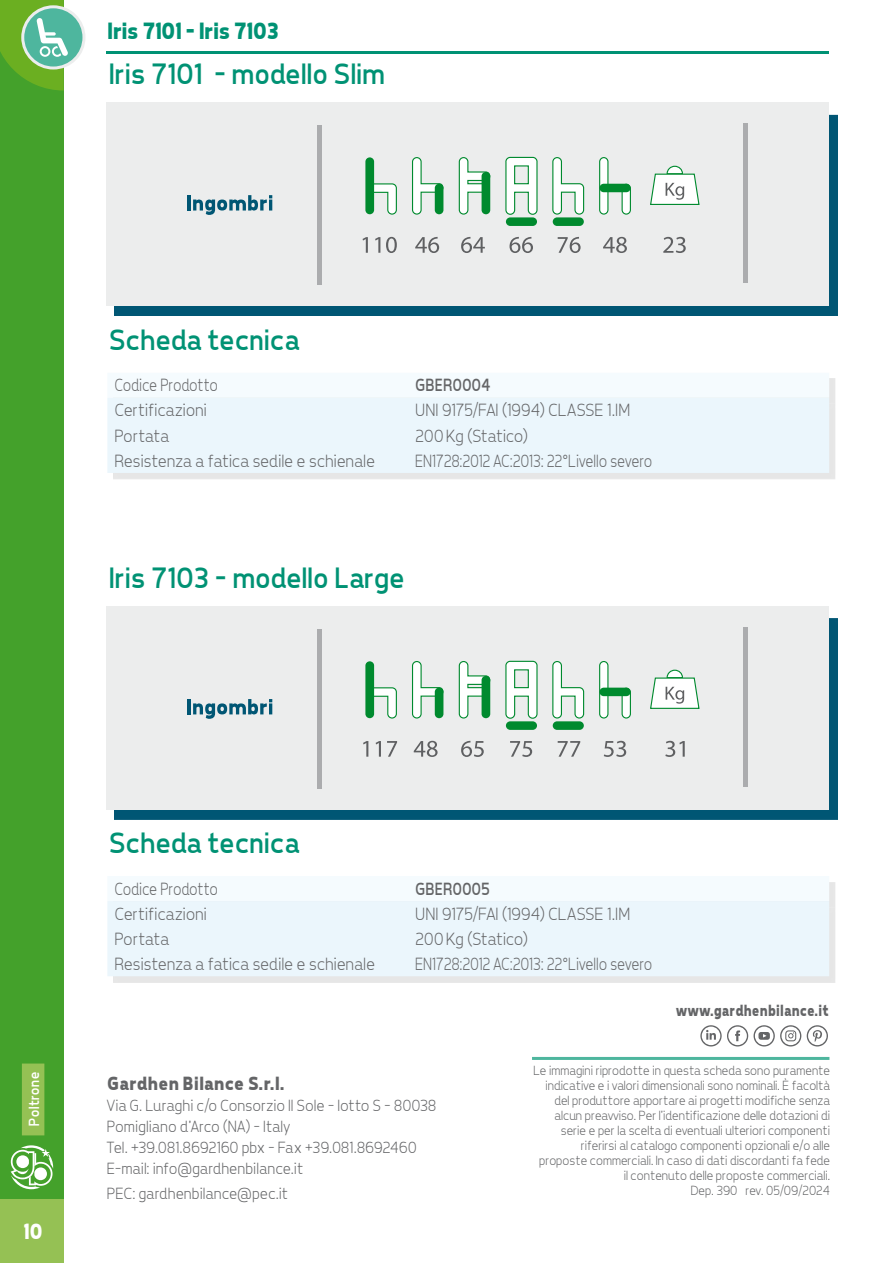
<style>
.page{position:relative;width:893px;height:1263px;background:#fff}
.page>*{position:absolute;margin:0;border:0;box-sizing:border-box;transform-origin:0 0}
.t1{font:30px "Tepeno Sans";color:#009274}
.t2{font:700 24px "Tepeno Sans";letter-spacing:-.02em;color:#009274}
.t3{font:700 22.5px "Tepeno Sans";color:#fff}
.t4{font:700 19.5px "Tepeno Sans";letter-spacing:.01em;color:#646567}
.t5{font:300 18px "Tepeno Sans";color:#646567}
.t6{font:300 18px "Tepeno Sans";color:#646567;scale:.9 1}
.t7{font:18px "Tepeno Sans";letter-spacing:.005em;color:#646567;scale:.9 1}
.t8{font:300 16.5px/21px "Tepeno Sans";letter-spacing:.005em;color:#646567}
.t9{font:700 16.5px "Tepeno Sans";letter-spacing:.015em;color:#646567;scale:.9 1}
.t10{font:15px "Tepeno Sans";letter-spacing:.015em;color:#fff}
.t11{font:300 13.5px/15px "Tepeno Sans";color:#646567;text-align:right}
</style>
<div class="page">
<hr style="left:106px;top:51px;width:723px;height:2px;background:#009274">
<div style="left:0;top:0;width:64px;height:1263px;background:#44a12b"></div>
<div style="left:0;top:1199px;width:64px;height:64px;background:#95c154"></div>
<svg style="left:11px;top:1145px;width:42px;height:44px"></svg>
<hr style="left:532px;top:1057px;width:297px;height:3px;background:#4eb69e">
<svg style="left:700px;top:1025px;width:101px;height:21px"></svg>
<svg style="left:807px;top:1025px;width:21px;height:21px"></svg>
<div style="left:113px;top:378px;width:723px;height:101px;background:#e6e6e6"></div>
<div style="left:108px;top:378px;width:721px;height:20px;background:#f5fbfe"></div>
<div style="left:107px;top:398px;width:722px;height:75px;background:#ebf6fc"></div>
<div style="left:113px;top:882px;width:723px;height:100px;background:#e6e6e6"></div>
<div style="left:113px;top:882px;width:716px;height:19px;background:#f5fbfe"></div>
<div style="left:107px;top:901px;width:722px;height:75px;background:#ebf6fc"></div>
<div style="left:115px;top:115px;width:723px;height:201px;background:#005674"></div>
<div style="left:106px;top:102px;width:723px;height:204px;background:#eceded"></div>
<svg style="left:368px;top:183px;width:29px;height:32px"></svg>
<div style="left:365px;top:157px;width:9px;height:57px;background:#008a2e;border-radius:4px"></div>
<div style="left:600px;top:158px;width:8px;height:56px;background:#fff;border-radius:4px"></div>
<div style="left:599px;top:157px;width:9px;height:58px;border:1px solid #008a2e;border-radius:4px"></div>
<div style="left:622px;top:184px;width:8px;height:30px;background:#fff;border-radius:4px"></div>
<div style="left:622px;top:184px;width:9px;height:31px;border:1px solid #008a2e;border-radius:4px"></div>
<div style="left:599px;top:184px;width:32px;height:8px;background:#008a2e;border-radius:4px"></div>
<svg style="left:412px;top:157px;width:32px;height:58px"></svg>
<div style="left:435px;top:184px;width:8px;height:30px;background:#008a2e;border-radius:4px"></div>
<svg style="left:458px;top:157px;width:33px;height:58px"></svg>
<div style="left:482px;top:172px;width:8px;height:42px;background:#008a2e;border-radius:4px"></div>
<svg style="left:552px;top:157px;width:33px;height:58px"></svg>
<div style="left:553px;top:217px;width:31px;height:9px;background:#008a2e;border-radius:4px"></div>
<div style="left:506px;top:217px;width:31px;height:9px;background:#008a2e;border-radius:4px"></div>
<svg style="left:505px;top:156px;width:33px;height:59px"></svg>
<svg style="left:363px;top:237px;width:5px;height:16px"></svg>
<svg style="left:375px;top:237px;width:5px;height:16px"></svg>
<svg style="left:386px;top:237px;width:11px;height:16px"></svg>
<svg style="left:415px;top:237px;width:24px;height:16px"></svg>
<svg style="left:461px;top:237px;width:24px;height:16px"></svg>
<svg style="left:509px;top:237px;width:24px;height:16px"></svg>
<svg style="left:558px;top:237px;width:23px;height:16px"></svg>
<svg style="left:603px;top:237px;width:24px;height:16px"></svg>
<svg style="left:663px;top:237px;width:23px;height:16px"></svg>
<svg style="left:650px;top:165px;width:50px;height:40px"></svg>
<hr style="left:317px;top:125px;width:4px;height:160px;background:#abacae">
<hr style="left:744px;top:123px;width:4px;height:160px;background:#abacae">
<hr style="left:188px;top:195px;width:3px;height:16px;background:#005674">
<svg style="left:193px;top:195px;width:79px;height:20px"></svg>
<div style="left:115px;top:619px;width:723px;height:201px;background:#005674"></div>
<div style="left:106px;top:606px;width:723px;height:204px;background:#eceded"></div>
<svg style="left:369px;top:687px;width:28px;height:32px"></svg>
<div style="left:365px;top:661px;width:9px;height:57px;background:#008a2e;border-radius:4px"></div>
<div style="left:600px;top:661px;width:8px;height:57px;background:#fff;border-radius:4px"></div>
<div style="left:599px;top:661px;width:9px;height:57px;border:1px solid #008a2e;border-radius:4px"></div>
<div style="left:622px;top:688px;width:8px;height:30px;background:#fff;border-radius:4px"></div>
<div style="left:622px;top:688px;width:9px;height:30px;border:1px solid #008a2e;border-radius:4px"></div>
<div style="left:599px;top:688px;width:32px;height:8px;background:#008a2e;border-radius:4px"></div>
<svg style="left:412px;top:661px;width:32px;height:58px"></svg>
<div style="left:435px;top:688px;width:8px;height:30px;background:#008a2e;border-radius:4px"></div>
<svg style="left:458px;top:661px;width:33px;height:58px"></svg>
<div style="left:482px;top:676px;width:8px;height:42px;background:#008a2e;border-radius:4px"></div>
<svg style="left:552px;top:661px;width:33px;height:58px"></svg>
<div style="left:553px;top:721px;width:31px;height:9px;background:#008a2e;border-radius:4px"></div>
<div style="left:506px;top:721px;width:31px;height:9px;background:#008a2e;border-radius:4px"></div>
<svg style="left:505px;top:660px;width:33px;height:59px"></svg>
<svg style="left:363px;top:741px;width:5px;height:16px"></svg>
<svg style="left:376px;top:741px;width:5px;height:16px"></svg>
<svg style="left:387px;top:741px;width:10px;height:16px"></svg>
<svg style="left:414px;top:741px;width:24px;height:16px"></svg>
<svg style="left:461px;top:741px;width:23px;height:16px"></svg>
<svg style="left:510px;top:741px;width:22px;height:16px"></svg>
<svg style="left:558px;top:741px;width:22px;height:16px"></svg>
<svg style="left:604px;top:741px;width:22px;height:16px"></svg>
<svg style="left:665px;top:741px;width:20px;height:16px"></svg>
<svg style="left:650px;top:669px;width:50px;height:40px"></svg>
<hr style="left:317px;top:629px;width:4px;height:160px;background:#abacae">
<hr style="left:744px;top:627px;width:4px;height:160px;background:#abacae">
<hr style="left:188px;top:699px;width:3px;height:15px;background:#005674">
<svg style="left:193px;top:699px;width:79px;height:20px"></svg>
<div style="left:23px;top:7px;width:61px;height:61px;background:#4eb69e;border-radius:50%"></div>
<div style="left:21px;top:5px;width:64px;height:65px;border:3px solid #eceded;border-radius:50%"></div>
<div style="left:22px;top:1063px;width:22px;height:72px;background:#95c154"></div>
<svg style="left:0;top:0;width:68px;height:91px"></svg>
<h2 class="t2" style="left:106px;top:17px;width:173px">Iris 7101 - Iris 7103</h2>
<h1 class="t1" style="left:107px;top:56px;width:278px">Iris 7101 - modello Slim</h1>
<h1 class="t1" style="left:107px;top:322px;width:192px">Scheda tecnica</h1>
<h3 class="t6" style="left:114px;top:375px;width:116px">Codice Prodotto</h3>
<h3 class="t7" style="left:415px;top:375px;width:85px">GBER0004</h3>
<h3 class="t5" style="left:114px;top:400px;width:94px">Certificazioni</h3>
<h3 class="t5" style="left:415px;top:400px;width:216px">UNI 9175/FAI (1994) CLASSE 1.IM</h3>
<h3 class="t5" style="left:114px;top:425px;width:56px">Portata</h3>
<h3 class="t5" style="left:415px;top:425px;width:114px">200 Kg (Statico)</h3>
<h3 class="t5" style="left:114px;top:450px;width:262px">Resistenza a fatica sedile e schienale</h3>
<h3 class="t6" style="left:415px;top:450px;width:265px">EN1728:2012 AC:2013: 22°Livello severo</h3>
<h1 class="t1" style="left:107px;top:560px;width:298px">Iris 7103 - modello Large</h1>
<p class="t10" style="left:25px;top:1127px;width:56px;rotate:-90deg">Poltrone</p>
<h3 class="t3" style="left:22px;top:1218px;width:21px">10</h3>
<h1 class="t1" style="left:107px;top:825px;width:192px">Scheda tecnica</h1>
<h3 class="t6" style="left:114px;top:878px;width:116px">Codice Prodotto</h3>
<h3 class="t7" style="left:415px;top:878px;width:84px">GBER0005</h3>
<h3 class="t5" style="left:114px;top:903px;width:94px">Certificazioni</h3>
<h3 class="t5" style="left:415px;top:903px;width:216px">UNI 9175/FAI (1994) CLASSE 1.IM</h3>
<h3 class="t5" style="left:114px;top:928px;width:56px">Portata</h3>
<h3 class="t5" style="left:415px;top:928px;width:114px">200 Kg (Statico)</h3>
<h3 class="t5" style="left:114px;top:953px;width:262px">Resistenza a fatica sedile e schienale</h3>
<h3 class="t6" style="left:415px;top:953px;width:265px">EN1728:2012 AC:2013: 22°Livello severo</h3>
<p class="t9" style="left:675px;top:1000px;width:171px">www.gardhenbilance.it</p>
<h3 class="t4" style="left:106px;top:1072px;width:179px">Gardhen Bilance S.r.l.</h3>
<p class="t8" style="left:106px;top:1094px;width:331px">Via G. Luraghi c/o Consorzio Il Sole – lotto S - 80038<br>Pomigliano d’Arco (NA) – Italy<br>Tel. +39.081.8692160 pbx – Fax +39.081.8692460<br>E-mail: info@gardhenbilance.it</p>
<p class="t8" style="left:106px;top:1183px;width:183px">PEC: gardhenbilance@pec.it</p>
<p class="t11" style="left:533px;top:1062px;width:298px">Le immagini riprodotte in questa scheda sono puramente indicative e i valori dimensionali sono nominali. È facoltà del produttore apportare ai progetti modifiche senza alcun preavviso. Per l’identificazione delle dotazioni di serie e per la scelta di eventuali ulteriori componenti riferirsi al catalogo componenti opzionali e/o alle proposte commerciali. In caso di dati discordanti fa fede il contenuto delle proposte commerciali.<br>Dep. 390 rev. 05/09/2024</p>
</div>
